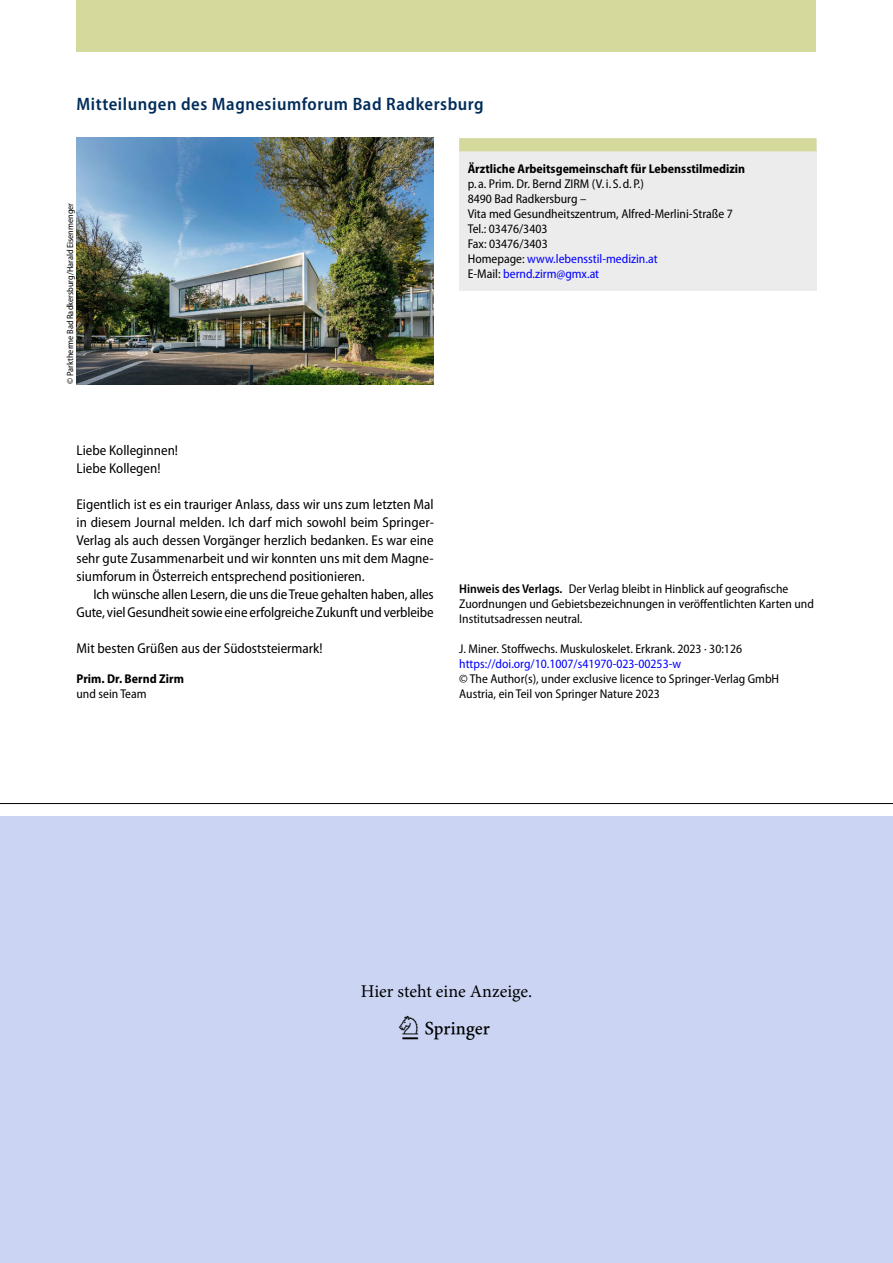
<style>
.page{position:relative;width:893px;height:1263px;background:#fff}
.page>*{position:absolute;margin:0;border:0;box-sizing:border-box;transform-origin:0 0}
.t1{font:33px "Springnew";color:#000}
.t2{font:600 semi-condensed 18px "Myriad Pro";letter-spacing:.03em;color:#002c5b}
.t3{font:18px "Minion Pro";color:#000}
.t4{font:semi-condensed 14.25px/18px "Myriad Pro";letter-spacing:-.005em;color:#000}
.t5{font:semi-condensed 12.75px/15px "Myriad Pro";color:#000}
.t6{font:700 semi-condensed 12.75px "Myriad Pro";color:#000}
.t7{font:semi-condensed 12.75px "Myriad Pro";color:#00f}
.t8{font:semi-condensed 9px "Myriad Pro";color:#000}
.s1{color:#00f}
.s2{font-weight:600}
</style>
<div class="page">
<div style="left:77px;top:0;width:739px;height:51px;background:#d5da9c"></div>
<img style="left:77px;top:138px;width:357px;height:246px">
<div style="left:459px;top:138px;width:357px;height:153px;background:#ececec"></div>
<div style="left:459px;top:138px;width:357px;height:13px;background:#d5da9c"></div>
<hr style="left:0;top:803px;width:893px;height:1px;background:#000">
<div style="left:0;top:816px;width:893px;height:447px;background:#cbd5f3"></div>
<h2 class="t2" style="left:77px;top:94px;width:409px">Mitteilungen des Magnesiumforum Bad Radkersburg</h2>
<p class="t8" style="left:65px;top:384px;width:182px;rotate:-90deg">© Parktherme Bad Radkersburg/Harald Eisenmenger</p>
<p class="t4" style="left:77px;top:442px;width:103px">Liebe Kolleginnen!<br>Liebe Kollegen!</p>
<p class="t4" style="left:77px;top:496px;width:359px;text-align:justify">Eigentlich ist es ein trauriger Anlass, dass wir uns zum letzten Mal in diesem Journal melden. Ich darf mich sowohl beim Springer-Verlag als auch dessen Vorgänger herzlich bedanken. Es war eine sehr gute Zusammenarbeit und wir konnten uns mit dem Magne&shy;siumforum in Österreich entsprechend positionieren.</p>
<p class="t4" style="left:77px;top:586px;width:359px;text-align:right">Ich wünsche allen Lesern, die uns die Treue gehalten haben, alles<br>Gute, viel Gesundheit sowie eine erfolgreiche Zukunft und verbleibe</p>
<p class="t4" style="left:77px;top:640px;width:248px">Mit besten Grüßen aus der Südoststeiermark!</p>
<p class="t6" style="left:77px;top:672px;width:109px">Prim. Dr. Bernd Zirm</p>
<p class="t5" style="left:77px;top:687px;width:72px">und sein Team</p>
<p class="t6" style="left:468px;top:161px;width:279px">Ärztliche Arbeitsgemeinschaft für Lebensstilmedizin</p>
<p class="t5" style="left:468px;top:176px;width:267px">p. a. Prim. Dr. Bernd ZIRM (V. i. S.d. P.)<br>8490 Bad Radkersburg –<br>Vita med Gesundheitszentrum, Alfred-Merlini-Straße 7<br>Tel.: 03476/3403<br>Fax: 03476/3403<br>Homepage: <span class="s1">www.lebensstil-medizin.at<br></span>E-Mail: <span class="s1">bernd.zirm@gmx.at</span></p>
<p class="t5" style="left:459px;top:581px;width:356px"><span class="s2">Hinweis des Verlags.</span> Der Verlag bleibt in Hinblick auf geografische<br>Zuordnungen und Gebietsbezeichnungen in veröffentlichten Karten und<br>Institutsadressen neutral.</p>
<p class="t5" style="left:459px;top:641px;width:284px">J. Miner. Stoffwechs. Muskuloskelet. Erkrank. 2023 · 30:126</p>
<p class="t7" style="left:459px;top:657px;width:223px">https://doi.org/10.1007/s41970-023-00253-w</p>
<p class="t5" style="left:459px;top:671px;width:321px">© The Author(s), under exclusive licence to Springer-Verlag GmbH<br>Austria, ein Teil von Springer Nature 2023</p>
<h2 class="t3" style="left:361px;top:979px;width:173px">Hier steht eine Anzeige.</h2>
<h1 class="t1" style="left:403px;top:1016px;width:89px">123</h1>
</div>
